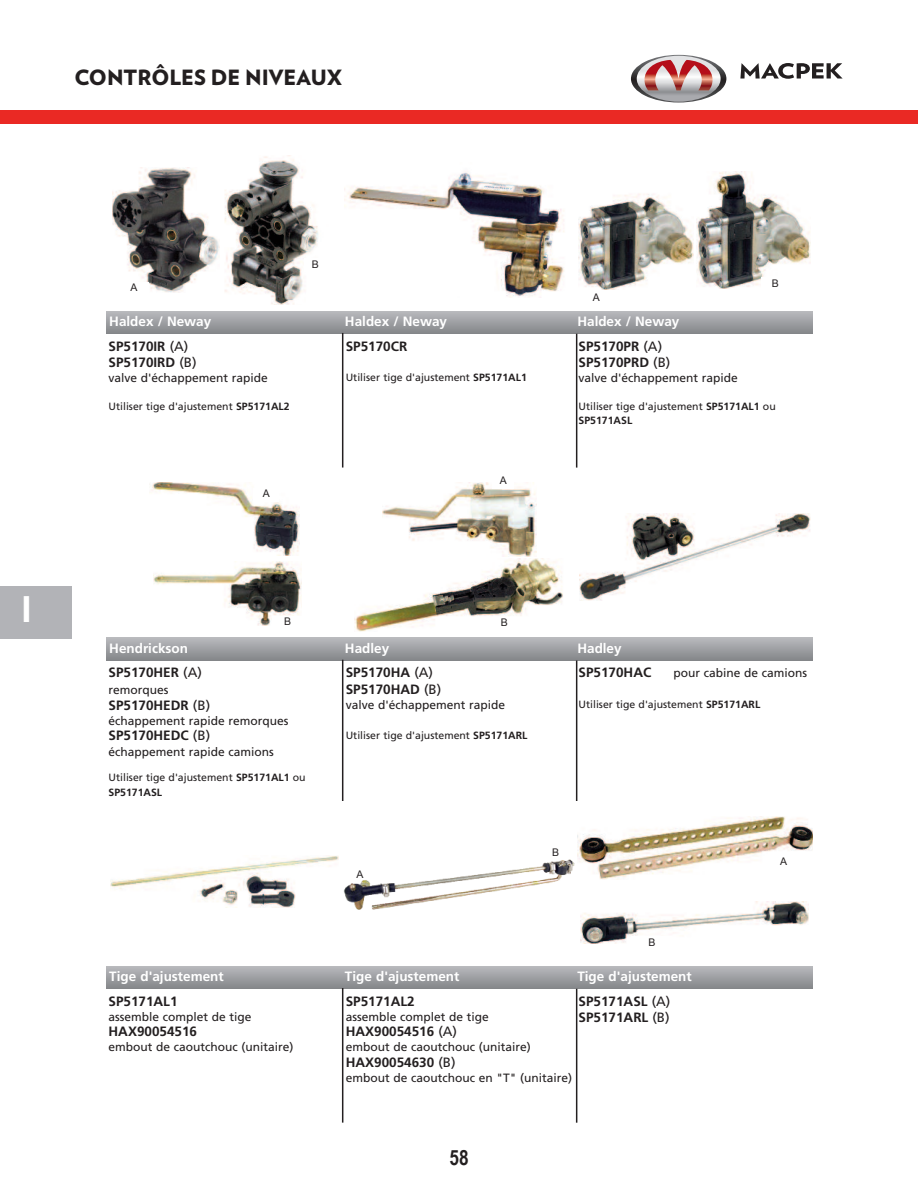
<style>
.page{position:relative;width:918px;height:1188px;background:#fff}
.page>*{position:absolute;margin:0;border:0;box-sizing:border-box;transform-origin:0 0}
.t1{font:700 36px "Arial";color:#fff}
.t2{font:900 21px "Verlag";color:#231f20}
.t3{font:700 21px "Arial Narrow";color:#231f20}
.t4{font:700 13.5px/16.2px "Frutiger";color:#231f20}
.t5{font:700 13.5px "Frutiger";color:#fff}
.t6{font:12px "Frutiger";color:#231f20}
.t7{font:10.5px/14.9px "Frutiger";color:#231f20}
.t8{font:10.5px "Arial";color:#231f20}
.s1{font-weight:400}
.s2{font-weight:700}
</style>
<div class="page">
<img style="left:112px;top:167px;width:107px;height:126px">
<img style="left:225px;top:156px;width:93px;height:148px">
<img style="left:344px;top:172px;width:220px;height:125px">
<img style="left:578px;top:193px;width:116px;height:96px">
<img style="left:696px;top:171px;width:115px;height:118px">
<div style="left:106px;top:311px;width:706px;height:22px;background:linear-gradient(to bottom,#b8b9bd,#888a8e)"></div>
<hr style="left:342px;top:333px;width:1px;height:135px;background:#231f20">
<hr style="left:576px;top:334px;width:1px;height:134px;background:#231f20">
<img style="left:152px;top:483px;width:148px;height:73px">
<img style="left:154px;top:562px;width:148px;height:64px">
<img style="left:383px;top:483px;width:154px;height:73px">
<img style="left:354px;top:558px;width:209px;height:74px">
<img style="left:579px;top:513px;width:231px;height:87px">
<div style="left:106px;top:638px;width:706px;height:22px;background:linear-gradient(to bottom,#b7b8bc,#888a8d)"></div>
<hr style="left:342px;top:660px;width:1px;height:141px;background:#231f20">
<hr style="left:576px;top:660px;width:1px;height:141px;background:#231f20">
<img style="left:111px;top:856px;width:228px;height:51px">
<img style="left:344px;top:859px;width:231px;height:51px">
<img style="left:577px;top:816px;width:235px;height:64px">
<img style="left:581px;top:901px;width:228px;height:42px">
<div style="left:106px;top:966px;width:706px;height:22px;background:linear-gradient(to bottom,#b8b9bd,#888a8e)"></div>
<hr style="left:342px;top:988px;width:1px;height:135px;background:#231f20">
<hr style="left:576px;top:989px;width:1px;height:134px;background:#231f20">
<svg style="left:631px;top:55px;width:95px;height:48px"></svg>
<svg style="left:740px;top:63px;width:103px;height:16px"></svg>
<div style="left:0;top:110px;width:918px;height:13px;background:#ea2924"></div>
<div style="left:120px;top:282px;width:28px;height:11px;background:#fff"></div>
<div style="left:304px;top:259px;width:23px;height:13px;background:#fff"></div>
<div style="left:254px;top:488px;width:25px;height:13px;background:#fff"></div>
<div style="left:272px;top:616px;width:31px;height:14px;background:#fff"></div>
<div style="left:486px;top:617px;width:36px;height:14px;background:#fff"></div>
<div style="left:493px;top:475px;width:21px;height:14px;background:#fff"></div>
<div style="left:761px;top:278px;width:29px;height:11px;background:#fff"></div>
<div style="left:763px;top:856px;width:41px;height:14px;background:#fff"></div>
<div style="left:632px;top:936px;width:40px;height:14px;background:#fff"></div>
<div style="left:0;top:586px;width:72px;height:53px;background:#b2b3b7"></div>
<h2 class="t2" style="left:74px;top:69px;width:269px">CONTRÔLES DE NIVEAUX</h2>
<h1 class="t1" style="left:22px;top:589px;width:12px">I</h1>
<p class="t8" style="left:131px;top:282px;width:9px">A</p>
<p class="t8" style="left:312px;top:258px;width:9px">B</p>
<p class="t8" style="left:593px;top:291px;width:9px">A</p>
<p class="t5" style="left:109px;top:316px;width:104px">Haldex / Neway</p>
<p class="t5" style="left:345px;top:316px;width:104px">Haldex / Neway</p>
<p class="t5" style="left:577px;top:316px;width:104px">Haldex / Neway</p>
<p class="t8" style="left:772px;top:277px;width:9px">B</p>
<p class="t4" style="left:109px;top:339px;width:90px">SP5170IR <span class="s1">(A)<br></span>SP5170IRD <span class="s1">(B)</span></p>
<p class="t6" style="left:109px;top:373px;width:161px">valve d'échappement rapide</p>
<p class="t7" style="left:109px;top:399px;width:183px">Utiliser tige d'ajustement <span class="s2">SP5171AL2</span></p>
<p class="t8" style="left:263px;top:488px;width:9px">A</p>
<p class="t4" style="left:346px;top:339px;width:63px">SP5170CR</p>
<p class="t7" style="left:346px;top:371px;width:183px">Utiliser tige d'ajustement <span class="s2">SP5171AL1</span></p>
<p class="t8" style="left:500px;top:475px;width:9px">A</p>
<p class="t8" style="left:284px;top:616px;width:9px">B</p>
<p class="t8" style="left:501px;top:617px;width:9px">B</p>
<p class="t4" style="left:579px;top:339px;width:93px">SP5170PR <span class="s1">(A)<br></span>SP5170PRD <span class="s1">(B)</span></p>
<p class="t6" style="left:579px;top:373px;width:161px">valve d'échappement rapide</p>
<p class="t7" style="left:579px;top:399px;width:199px">Utiliser tige d'ajustement <span class="s2">SP5171AL1</span> ou<br><span class="s2">SP5171ASL</span></p>
<p class="t5" style="left:109px;top:643px;width:80px">Hendrickson</p>
<p class="t5" style="left:345px;top:643px;width:46px">Hadley</p>
<p class="t5" style="left:577px;top:643px;width:46px">Hadley</p>
<p class="t4" style="left:109px;top:666px;width:95px">SP5170HER <span class="s1">(A)</span></p>
<p class="t6" style="left:109px;top:685px;width:62px">remorques</p>
<p class="t4" style="left:109px;top:698px;width:103px">SP5170HEDR <span class="s1">(B)</span></p>
<p class="t6" style="left:109px;top:716px;width:182px">échappement rapide remorques</p>
<p class="t4" style="left:109px;top:729px;width:103px">SP5170HEDC <span class="s1">(B)</span></p>
<p class="t6" style="left:109px;top:747px;width:167px">échappement rapide camions</p>
<p class="t7" style="left:109px;top:771px;width:199px">Utiliser tige d'ajustement <span class="s2">SP5171AL1</span> ou<br><span class="s2">SP5171ASL</span></p>
<p class="t4" style="left:346px;top:666px;width:97px">SP5170HA <span class="s1">(A)<br></span>SP5170HAD <span class="s1">(B)</span></p>
<p class="t6" style="left:346px;top:700px;width:161px">valve d'échappement rapide</p>
<p class="t7" style="left:346px;top:728px;width:183px">Utiliser tige d'ajustement <span class="s2">SP5171ARL</span></p>
<p class="t4" style="left:579px;top:666px;width:74px">SP5170HAC</p>
<p class="t6" style="left:674px;top:668px;width:135px">pour cabine de camions</p>
<p class="t7" style="left:579px;top:698px;width:183px">Utiliser tige d'ajustement <span class="s2">SP5171ARL</span></p>
<p class="t8" style="left:356px;top:868px;width:9px">A</p>
<p class="t8" style="left:552px;top:847px;width:9px">B</p>
<p class="t8" style="left:648px;top:936px;width:9px">B</p>
<p class="t8" style="left:780px;top:856px;width:9px">A</p>
<p class="t5" style="left:109px;top:971px;width:116px">Tige d'ajustement</p>
<p class="t5" style="left:345px;top:971px;width:116px">Tige d'ajustement</p>
<p class="t5" style="left:577px;top:971px;width:116px">Tige d'ajustement</p>
<p class="t4" style="left:109px;top:994px;width:71px">SP5171AL1</p>
<p class="t6" style="left:109px;top:1012px;width:145px">assemble complet de tige</p>
<p class="t4" style="left:109px;top:1025px;width:90px">HAX90054516</p>
<p class="t6" style="left:109px;top:1042px;width:186px">embout de caoutchouc (unitaire)</p>
<p class="t4" style="left:346px;top:994px;width:71px">SP5171AL2</p>
<p class="t6" style="left:346px;top:1012px;width:145px">assemble complet de tige</p>
<p class="t4" style="left:346px;top:1025px;width:113px">HAX90054516 <span class="s1">(A)</span></p>
<p class="t6" style="left:346px;top:1042px;width:186px">embout de caoutchouc (unitaire)</p>
<p class="t4" style="left:346px;top:1055px;width:111px">HAX90054630 <span class="s1">(B)</span></p>
<p class="t6" style="left:346px;top:1073px;width:228px">embout de caoutchouc en "T" (unitaire)</p>
<p class="t4" style="left:579px;top:994px;width:93px">SP5171ASL <span class="s1">(A)<br></span>SP5171ARL <span class="s1">(B)</span></p>
<h2 class="t3" style="left:449px;top:1145px;width:21px">58</h2>
</div>
